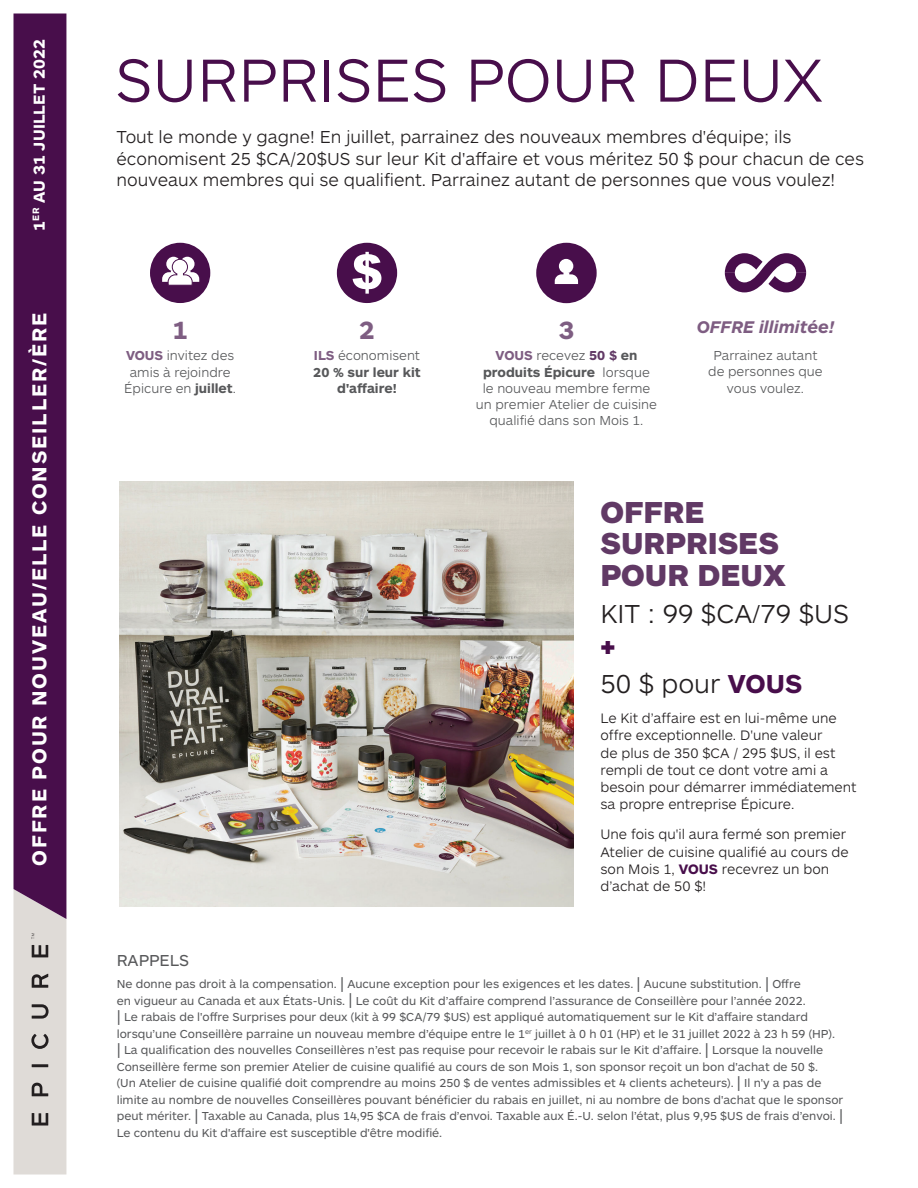
<style>
.page{position:relative;width:918px;height:1188px;background:#fff}
.page>*{position:absolute;margin:0;border:0;box-sizing:border-box;transform-origin:0 0}
.t1{font:300 63px "ARS Maquette Pro";color:#480e4b}
.t2{font:900 31.5px/31.5px "ARS Maquette Pro";color:#613965}
.t3{font:300 27px "ARS Maquette Pro";color:#231f20}
.t4{font:700 25.8px "ARS Maquette Pro";color:#7e5d82}
.t5{font:700 21px "ARS Maquette Pro";letter-spacing:.09em;color:#fff}
.t6{font:300 19.5px "ARS Maquette Pro";color:#480e4b}
.t7{font:300 18px/21.6px "ARS Maquette Pro";color:#231f20}
.t8{font:italic 700 17.55px "ARS Maquette Pro";color:#7e5d82}
.t9{font:700 16.5px "ARS Maquette Pro";letter-spacing:.01em;color:#fff}
.t10{font:16.5px "ARS Maquette Pro";color:#57585a}
.t11{font:300 14.25px/17.1px "ARS Maquette Pro";color:#231f20}
.t12{font:300 13.5px/16.2px "ARS Maquette Pro";color:#57585a;text-align:center}
.t13{font:700 13.5px/16.2px "ARS Maquette Pro";color:#57585a;text-align:center}
.t14{font:12px/16.5px "ARS Maquette Pro";color:#57585a}
.s1{font-weight:700;color:#7e5d82}
.s2{font-weight:700}
.s3{color:#7e5d82}
.s4{font-weight:300}
.s5{font-weight:700;color:#613965}
.s6{font-weight:700;color:#480e4b}
.s7{font-size:18px}
</style>
<div class="page">
<div style="left:14px;top:14px;width:52px;height:875px;background:#480e4b"></div>
<svg style="left:14px;top:889px;width:52px;height:285px;background:#cdc6c6"></svg>
<div style="left:536px;top:243px;width:61px;height:60px;background:#480e4b;border-radius:50%"></div>
<svg style="left:555px;top:272px;width:23px;height:12px"></svg>
<div style="left:559px;top:259px;width:14px;height:14px;background:#fff;border-radius:50%"></div>
<svg style="left:725px;top:253px;width:81px;height:39px"></svg>
<svg style="left:337px;top:243px;width:60px;height:60px"></svg>
<div style="left:150px;top:243px;width:60px;height:60px;background:#480e4b;border-radius:50%"></div>
<div style="left:180px;top:257px;width:15px;height:14px;background:#fff;border-radius:50%"></div>
<div style="left:166px;top:257px;width:15px;height:14px;background:#fff;border-radius:50%"></div>
<svg style="left:162px;top:259px;width:37px;height:27px"></svg>
<img style="left:119px;top:482px;width:455px;height:424px">
<h3 class="t9" style="left:28px;top:231px;width:193px;rotate:-90deg">1<sup>ER</sup> AU 31 JUILLET 2022</h3>
<h3 class="t5" style="left:26px;top:866px;width:555px;rotate:-90deg">OFFRE POUR NOUVEAU/ELLE CONSEILLER/ÈRE</h3>
<h1 class="t1" style="left:115px;top:40px;width:709px">SURPRISES POUR DEUX</h1>
<p class="t7" style="left:117px;top:125px;width:749px">Tout le monde y gagne! En juillet, parrainez des nouveaux membres d'équipe; ils économisent 25 $CA/20$US sur leur Kit d'affaire et vous méritez 50 $ pour chacun de ces nouveaux membres qui se qualifient. Parrainez autant de personnes que vous voulez!</p>
<h3 class="t4" style="left:172px;top:313px;width:17px">1</h3>
<p class="t12" style="left:124px;top:347px;width:113px"><span class="s1">VOUS</span> invitez des amis à rejoindre<br>Épicure en <span class="s2">juillet</span>.</p>
<h3 class="t4" style="left:359px;top:313px;width:17px">2</h3>
<p class="t13" style="left:313px;top:347px;width:109px"><span class="s3">ILS</span> <span class="s4">économisent<br></span>20 % sur leur kit d'affaire!</p>
<h3 class="t4" style="left:559px;top:313px;width:17px">3</h3>
<p class="t12" style="left:476px;top:347px;width:183px"><span class="s1">VOUS</span> recevez <span class="s5">50 $</span> <span class="s2">en produits Épicure</span> lorsque<br>le nouveau membre ferme un premier Atelier de cuisine qualifié dans son Mois 1.</p>
<h3 class="t8" style="left:697px;top:315px;width:139px">OFFRE illimitée!</h3>
<p class="t12" style="left:708px;top:347px;width:116px">Parrainez autant de personnes que vous voulez.</p>
<h2 class="t2" style="left:600px;top:495px;width:187px">OFFRE<br>SURPRISES<br>POUR DEUX</h2>
<h3 class="t3" style="left:600px;top:597px;width:250px">KIT : 99 $CA/79 $US</h3>
<h3 class="t6" style="left:600px;top:634px;width:16px">✚</h3>
<h3 class="t3" style="left:600px;top:666px;width:203px">50 $ pour <span class="s6">VOUS</span></h3>
<p class="t11" style="left:600px;top:709px;width:258px">Le Kit d’affaire est en lui-même une offre exceptionnelle. D'une valeur<br>de plus de 350 $CA / 295 $US, il est rempli de tout ce dont votre ami a besoin pour démarrer immédiatement sa propre entreprise Épicure.</p>
<p class="t11" style="left:600px;top:825px;width:250px">Une fois qu'il aura fermé son premier<br>Atelier de cuisine qualifié au cours de son Mois 1, <span class="s6">VOUS</span> recevrez un bon d’achat de 50 $!</p>
<h3 class="t10" style="left:117px;top:950px;width:74px">RAPPELS</h3>
<p class="t14" style="left:117px;top:976px;width:728px">Ne donne pas droit à la compensation. <span class="s7">|</span> Aucune exception pour les exigences et les dates. <span class="s7">|</span> Aucune substitution. <span class="s7">|</span> Offre<br>en vigueur au Canada et aux États-Unis. <span class="s7">|</span> Le coût du Kit d’affaire comprend l’assurance de Conseillère pour l’année 2022.<br><span class="s7">|</span> Le rabais de l'offre Surprises pour deux (kit à 99 $CA/79 $US) est appliqué automatiquement sur le Kit d’affaire standard lorsqu’une Conseillère parraine un nouveau membre d’équipe entre le 1<sup>er</sup> juillet à 0 h 01 (HP) et le 31 juillet 2022 à 23 h 59 (HP).<br><span class="s7">|</span> La qualification des nouvelles Conseillères n’est pas requise pour recevoir le rabais sur le Kit d’affaire. <span class="s7">|</span> Lorsque la nouvelle Conseillère ferme son premier Atelier de cuisine qualifié au cours de son Mois 1, son sponsor reçoit un bon d'achat de 50 $.<br>(Un Atelier de cuisine qualifié doit comprendre au moins 250 $ de ventes admissibles et 4 clients acheteurs). <span class="s7">|</span> Il n'y a pas de limite au nombre de nouvelles Conseillères pouvant bénéficier du rabais en juillet, ni au nombre de bons d'achat que le sponsor peut mériter. <span class="s7">|</span> Taxable au Canada, plus 14,95 $CA de frais d’envoi. Taxable aux É.-U. selon l’état, plus 9,95 $US de frais d’envoi. <span class="s7">| </span>Le contenu du Kit d'affaire est susceptible d'être modifié.</p>
</div>
